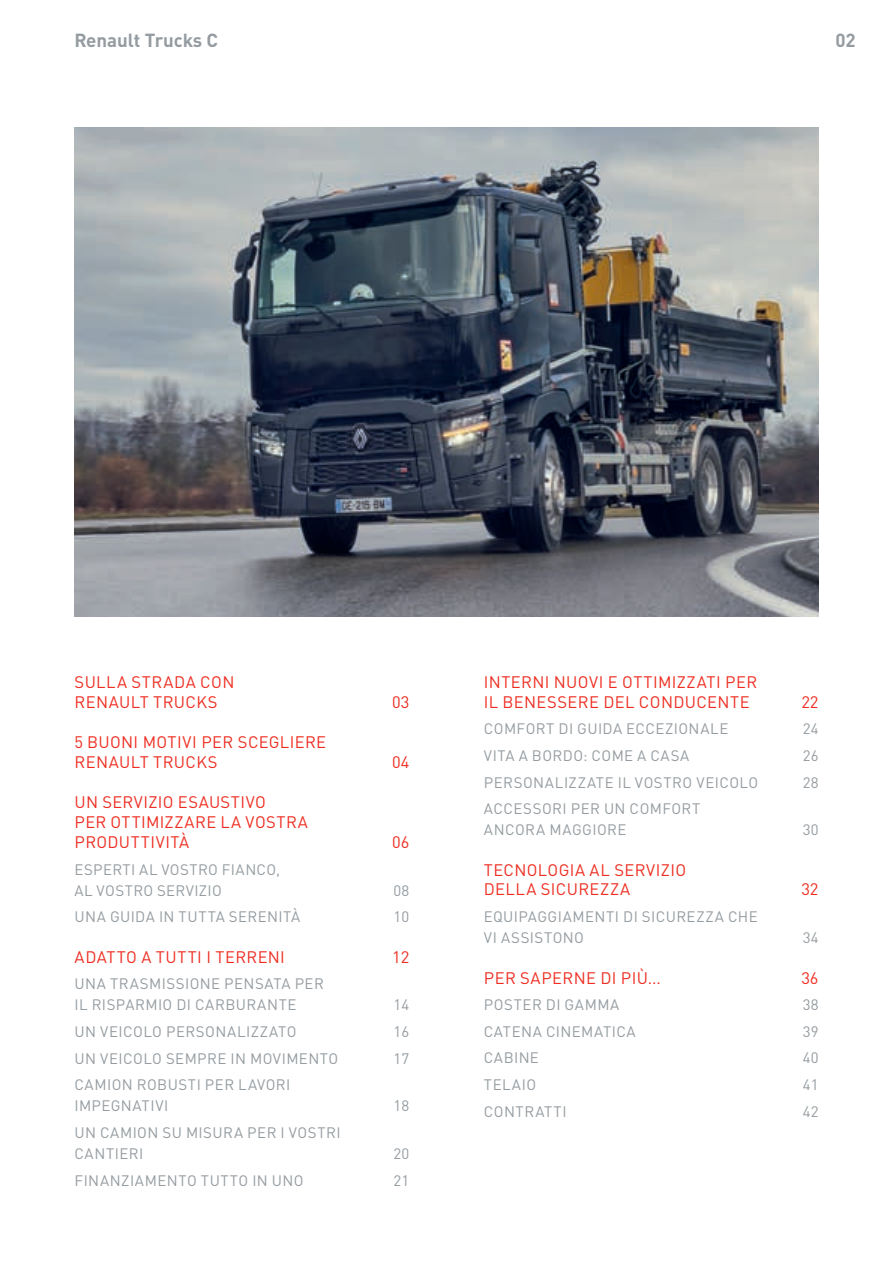
<style>
.page{position:relative;width:893px;height:1263px;background:#fff}
.page>*{position:absolute;margin:0;border:0;box-sizing:border-box;transform-origin:0 0}
.t1{font:700 18.75px "DIN Pro";color:#959ca1}
.t2{font:16.5px/19.8px "DIN Pro";letter-spacing:.02em;color:#ee2e22}
.t3{font:15px/21px "DIN Pro";letter-spacing:.03em;color:#959ca1}
</style>
<div class="page">
<img style="left:74px;top:128px;width:745px;height:489px">
<p class="t1" style="left:74px;top:24px;width:145px">Renault Trucks C</p>
<p class="t1" style="left:835px;top:24px;width:22px">02</p>
<p class="t2" style="left:75px;top:670px;width:161px">SULLA STRADA CON<br>RENAULT TRUCKS</p>
<p class="t2" style="left:74px;top:731px;width:253px">5 BUONI MOTIVI PER SCEGLIERE<br>RENAULT TRUCKS</p>
<p class="t2" style="left:75px;top:791px;width:235px">UN SERVIZIO ESAUSTIVO<br>PER OTTIMIZZARE LA VOSTRA<br>PRODUTTIVITÀ</p>
<p class="t3" style="left:75px;top:857px;width:207px">ESPERTI AL VOSTRO FIANCO,<br>AL VOSTRO SERVIZIO</p>
<p class="t2" style="left:392px;top:690px;width:19px">03</p>
<p class="t2" style="left:392px;top:750px;width:19px">04</p>
<p class="t2" style="left:392px;top:830px;width:19px">06</p>
<p class="t3" style="left:394px;top:878px;width:17px">08</p>
<p class="t3" style="left:75px;top:905px;width:227px">UNA GUIDA IN TUTTA SERENITÀ</p>
<p class="t3" style="left:394px;top:905px;width:17px">10</p>
<p class="t2" style="left:75px;top:945px;width:212px">ADATTO A TUTTI I TERRENI</p>
<p class="t2" style="left:392px;top:945px;width:19px">12</p>
<p class="t3" style="left:75px;top:972px;width:251px">UNA TRASMISSIONE PENSATA PER<br>IL RISPARMIO DI CARBURANTE</p>
<p class="t3" style="left:394px;top:993px;width:17px">14</p>
<p class="t3" style="left:75px;top:1019px;width:224px">UN VEICOLO PERSONALIZZATO</p>
<p class="t3" style="left:394px;top:1019px;width:17px">16</p>
<p class="t3" style="left:75px;top:1046px;width:265px">UN VEICOLO SEMPRE IN MOVIMENTO</p>
<p class="t3" style="left:394px;top:1046px;width:17px">17</p>
<p class="t3" style="left:75px;top:1073px;width:217px">CAMION ROBUSTI PER LAVORI<br>IMPEGNATIVI</p>
<p class="t3" style="left:394px;top:1094px;width:17px">18</p>
<p class="t3" style="left:75px;top:1120px;width:268px">UN CAMION SU MISURA PER I VOSTRI<br>CANTIERI</p>
<p class="t3" style="left:394px;top:1141px;width:17px">20</p>
<p class="t3" style="left:75px;top:1168px;width:231px">FINANZIAMENTO TUTTO IN UNO</p>
<p class="t3" style="left:394px;top:1168px;width:17px">21</p>
<p class="t2" style="left:484px;top:670px;width:275px">INTERNI NUOVI E OTTIMIZZATI PER<br>IL BENESSERE DEL CONDUCENTE</p>
<p class="t2" style="left:801px;top:690px;width:19px">22</p>
<p class="t3" style="left:484px;top:717px;width:246px">COMFORT DI GUIDA ECCEZIONALE</p>
<p class="t3" style="left:803px;top:717px;width:17px">24</p>
<p class="t3" style="left:484px;top:743px;width:207px">VITA A BORDO: COME A CASA</p>
<p class="t3" style="left:803px;top:743px;width:17px">26</p>
<p class="t3" style="left:484px;top:770px;width:276px">PERSONALIZZATE IL VOSTRO VEICOLO</p>
<p class="t3" style="left:803px;top:770px;width:17px">28</p>
<p class="t3" style="left:484px;top:797px;width:218px">ACCESSORI PER UN COMFORT<br>ANCORA MAGGIORE</p>
<p class="t3" style="left:803px;top:818px;width:17px">30</p>
<p class="t2" style="left:484px;top:858px;width:204px">TECNOLOGIA AL SERVIZIO<br>DELLA SICUREZZA</p>
<p class="t3" style="left:484px;top:905px;width:275px">EQUIPAGGIAMENTI DI SICUREZZA CHE<br>VI ASSISTONO</p>
<p class="t2" style="left:801px;top:878px;width:19px">32</p>
<p class="t3" style="left:803px;top:926px;width:17px">34</p>
<p class="t2" style="left:484px;top:966px;width:179px">PER SAPERNE DI PIÙ...</p>
<p class="t2" style="left:801px;top:966px;width:19px">36</p>
<p class="t3" style="left:484px;top:993px;width:137px">POSTER DI GAMMA</p>
<p class="t3" style="left:803px;top:993px;width:17px">38</p>
<p class="t3" style="left:484px;top:1019px;width:153px">CATENA CINEMATICA</p>
<p class="t3" style="left:803px;top:1019px;width:17px">39</p>
<p class="t3" style="left:484px;top:1046px;width:57px">CABINE</p>
<p class="t3" style="left:803px;top:1046px;width:17px">40</p>
<p class="t3" style="left:484px;top:1073px;width:54px">TELAIO</p>
<p class="t3" style="left:803px;top:1073px;width:17px">41</p>
<p class="t3" style="left:484px;top:1099px;width:84px">CONTRATTI</p>
<p class="t3" style="left:803px;top:1099px;width:17px">42</p>
</div>
